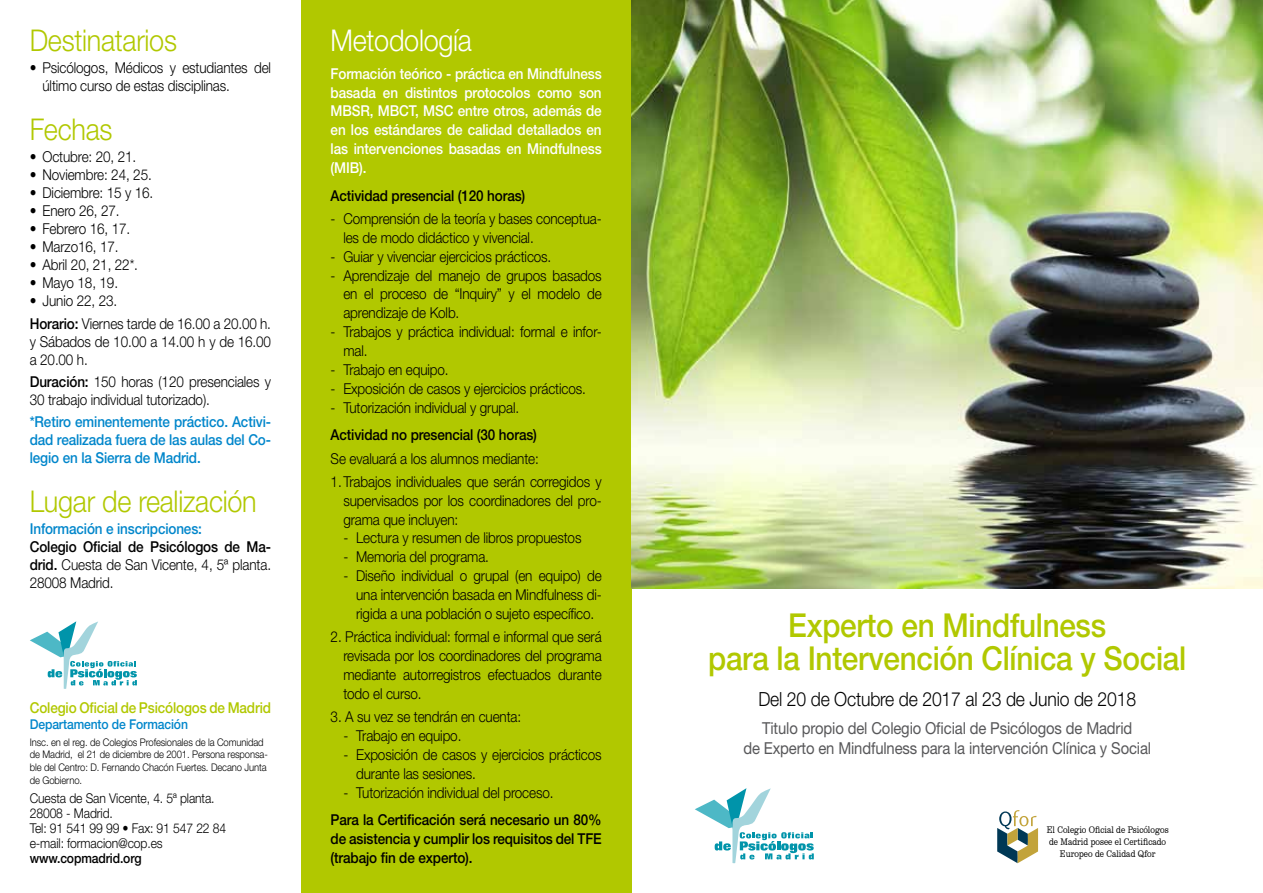
<style>
.page{position:relative;width:1263px;height:893px;background:#fff}
.page>*{position:absolute;margin:0;border:0;box-sizing:border-box;transform-origin:0 0}
.t1{font:500 33px/33px "Helvetica Neue LT Pro";letter-spacing:-.01em;color:#b1c800;text-align:center;scale:.9 1}
.t2{font:300 30px "Helvetica Neue LT Pro";letter-spacing:-.01em;color:#b1c800;scale:.9 1}
.t3{font:300 30px "Helvetica Neue LT Pro";letter-spacing:-.01em;color:#fff;scale:.9 1}
.t4{font:300 19.5px "Helvetica Neue LT Pro";letter-spacing:-.01em;color:#000;scale:.9 1}
.t5{font:16.5px/19.8px "Helvetica Neue LT Pro";letter-spacing:-.01em;color:#58585a;text-align:center;scale:.9 1}
.t6{font:300 15px/18.9px "Helvetica Neue LT Pro";letter-spacing:-.01em;color:#000;scale:.9 1}
.t7{font:500 15px/18.9px "Helvetica Neue LT Pro";letter-spacing:-.01em;color:#fff;text-align:justify;scale:.9 1}
.t8{font:500 15px/18.9px "Helvetica Neue LT Pro";letter-spacing:-.01em;color:#000;text-align:justify;scale:.9 1}
.t9{font:500 15px/18px "Helvetica Neue LT Pro";letter-spacing:-.01em;color:#0086cb;text-align:justify;scale:.9 1}
.t10{font:500 15px "Helvetica Neue LT Pro";letter-spacing:-.01em;color:#b1c800;scale:.9 1}
.t11{font:300 13.5px/15px "Helvetica Neue LT Pro";letter-spacing:-.01em;color:#000;scale:.9 1}
.t12{font:500 13.5px "Helvetica Neue LT Pro";letter-spacing:-.01em;color:#0086cb;scale:.9 1}
.t13{font:500 13.5px "Helvetica Neue LT Pro";letter-spacing:-.01em;color:#000;scale:.9 1}
.t14{font:300 10.5px/12.6px "Helvetica Neue LT Pro";letter-spacing:-.01em;color:#000;scale:.9 1}
.t15{font:300 9.9px/11.9px "Clarendon BT";color:#000;text-align:center;scale:.8 1}
.s1{font-weight:500}
</style>
<div class="page">
<div style="left:301px;top:0;width:330px;height:893px;background:#b1c800"></div>
<svg style="left:30px;top:621px;width:107px;height:68px"></svg>
<svg style="left:695px;top:788px;width:119px;height:75px"></svg>
<svg style="left:997px;top:810px;width:41px;height:53px"></svg>
<img style="left:631px;top:0;width:632px;height:589px">
<h2 class="t2" style="left:30px;top:22px;width:165px">Destinatarios</h2>
<p class="t6" style="left:43px;top:59px;width:255px;line-height:18px;text-indent:-13px">• Psicólogos, Médicos y estudiantes del último curso de estas disciplinas.</p>
<h2 class="t2" style="left:30px;top:111px;width:93px">Fechas</h2>
<p class="t6" style="left:30px;top:147px;width:120px">• Octubre: 20, 21.</p>
<p class="t6" style="left:30px;top:165px;width:137px">• Noviembre: 24, 25.</p>
<p class="t6" style="left:30px;top:183px;width:139px">• Diciembre: 15 y 16.</p>
<p class="t6" style="left:30px;top:201px;width:101px">• Enero 26, 27.</p>
<p class="t6" style="left:30px;top:219px;width:113px">• Febrero 16, 17.</p>
<p class="t6" style="left:30px;top:237px;width:100px">• Marzo16, 17.</p>
<p class="t6" style="left:30px;top:255px;width:122px">• Abril 20, 21, 22*.</p>
<p class="t6" style="left:30px;top:273px;width:100px">• Mayo 18, 19.</p>
<p class="t6" style="left:30px;top:290px;width:270px;line-height:22.2px">• Junio 22, 23.<br><span class="s1">Horario:</span> Viernes tarde de 16.00 a 20.00 h.</p>
<p class="t6" style="left:30px;top:332px;width:270px;line-height:18px">y Sábados de 10.00 a 14.00 h y de 16.00 a 20.00 h.</p>
<p class="t6" style="left:30px;top:372px;width:270px;line-height:18px"><span class="s1">Duración:</span> 150 horas (120 presenciales y<br>30 trabajo individual tutorizado).</p>
<p class="t9" style="left:30px;top:413px;width:270px">*Retiro eminentemente práctico. Activi&shy;dad realizada fuera de las aulas del Co&shy;legio en la Sierra de Madrid.</p>
<h2 class="t2" style="left:30px;top:483px;width:254px">Lugar de realización</h2>
<p class="t9" style="left:30px;top:520px;width:193px">Información e inscripciones:</p>
<p class="t6" style="left:30px;top:538px;width:270px;line-height:18px;text-align:justify"><span class="s1">Colegio Oficial de Psicólogos de Ma&shy;drid.</span> Cuesta de San Vicente, 4, 5ª planta.<br>28008 Madrid.</p>
<p class="t10" style="left:30px;top:698px;width:270px">Colegio Oficial de Psicólogos de Madrid</p>
<p class="t12" style="left:30px;top:716px;width:177px">Departamento de Formación</p>
<p class="t14" style="left:30px;top:736px;width:266px">Insc. en el reg. de Colegios Profesionales de la Comunidad de Madrid, el 21 de diciembre de 2001. Persona responsa&shy;ble del Centro: D. Fernando Chacón Fuertes. Decano Junta de Gobierno.</p>
<p class="t11" style="left:30px;top:790px;width:220px">Cuesta de San Vicente, 4. 5ª planta.<br>28008 - Madrid.<br>Tel: 91 541 99 99 • Fax: 91 547 22 84 e-mail: formacion@cop.es</p>
<p class="t13" style="left:30px;top:850px;width:126px">www.copmadrid.org</p>
<h2 class="t3" style="left:331px;top:22px;width:159px">Metodología</h2>
<p class="t7" style="left:331px;top:64px;width:303px">Formación teórico - práctica en Mindfulness basada en distintos protocolos como son MBSR, MBCT, MSC entre otros, además de en los estándares de calidad detallados en las intervenciones basadas en Mindfulness (MIB).</p>
<p class="t8" style="left:331px;top:186px;width:218px">Actividad presencial (120 horas)</p>
<p class="t6" style="left:343px;top:209px;width:289px;text-indent:-13px">- Comprensión de la teoría y bases conceptua&shy;les de modo didáctico y vivencial.</p>
<p class="t6" style="left:331px;top:247px;width:247px">- Guiar y vivenciar ejercicios prácticos.</p>
<p class="t6" style="left:343px;top:265px;width:289px;text-align:justify;text-indent:-13px">- Aprendizaje del manejo de grupos basados en el proceso de “Inquiry” y el modelo de aprendizaje de Kolb.</p>
<p class="t6" style="left:343px;top:322px;width:289px;text-indent:-13px">- Trabajos y práctica individual: formal e infor&shy;mal.</p>
<p class="t6" style="left:331px;top:360px;width:133px">- Trabajo en equipo.</p>
<p class="t6" style="left:331px;top:379px;width:285px">- Exposición de casos y ejercicios prácticos.</p>
<p class="t6" style="left:331px;top:398px;width:211px">- Tutorización individual y grupal.</p>
<p class="t8" style="left:331px;top:425px;width:231px">Actividad no presencial (30 horas)</p>
<p class="t6" style="left:331px;top:446px;width:303px;line-height:23.1px">Se evaluará a los alumnos mediante:<br>1.Trabajos individuales que serán corregidos y</p>
<p class="t6" style="left:343px;top:491px;width:289px">supervisados por los coordinadores del pro&shy;grama que incluyen:</p>
<p class="t6" style="left:343px;top:528px;width:266px">- Lectura y resumen de libros propuestos</p>
<p class="t6" style="left:343px;top:547px;width:163px">- Memoria del programa.</p>
<p class="t6" style="left:356px;top:566px;width:274px;text-align:justify;text-indent:-13px">- Diseño individual o grupal (en equipo) de una intervención basada en Mindfulness di&shy;rigida a una población o sujeto específico.</p>
<p class="t6" style="left:343px;top:627px;width:289px;text-align:justify;text-indent:-13px">2. Práctica individual: formal e informal que será revisada por los coordinadores del programa mediante autorregistros efectuados durante todo el curso.</p>
<p class="t6" style="left:331px;top:707px;width:213px">3. A su vez se tendrán en cuenta:</p>
<p class="t6" style="left:343px;top:726px;width:133px">- Trabajo en equipo.</p>
<p class="t6" style="left:356px;top:745px;width:274px;text-indent:-13px">- Exposición de casos y ejercicios prácticos durante las sesiones.</p>
<p class="t6" style="left:343px;top:783px;width:235px">- Tutorización individual del proceso.</p>
<p class="t8" style="left:331px;top:810px;width:303px">Para la Certificación será necesario un 80% de asistencia y cumplir los requisitos del TFE (trabajo fin de experto).</p>
<h1 class="t1" style="left:708px;top:609px;width:533px">Experto en Mindfulness<br>para la Intervención Clínica y Social</h1>
<h3 class="t4" style="left:758px;top:687px;width:421px">Del 20 de Octubre de 2017 al 23 de Junio de 2018</h3>
<p class="t5" style="left:743px;top:718px;width:455px">Titulo propio del Colegio Oficial de Psicólogos de Madrid<br>de Experto en Mindfulness para la intervención Clínica y Social</p>
<p class="t15" style="left:1047px;top:824px;width:154px">El Colegio Oficial de Psicólogos de Madrid posee el Certificado<br>Europeo de Calidad Qfor</p>
</div>
